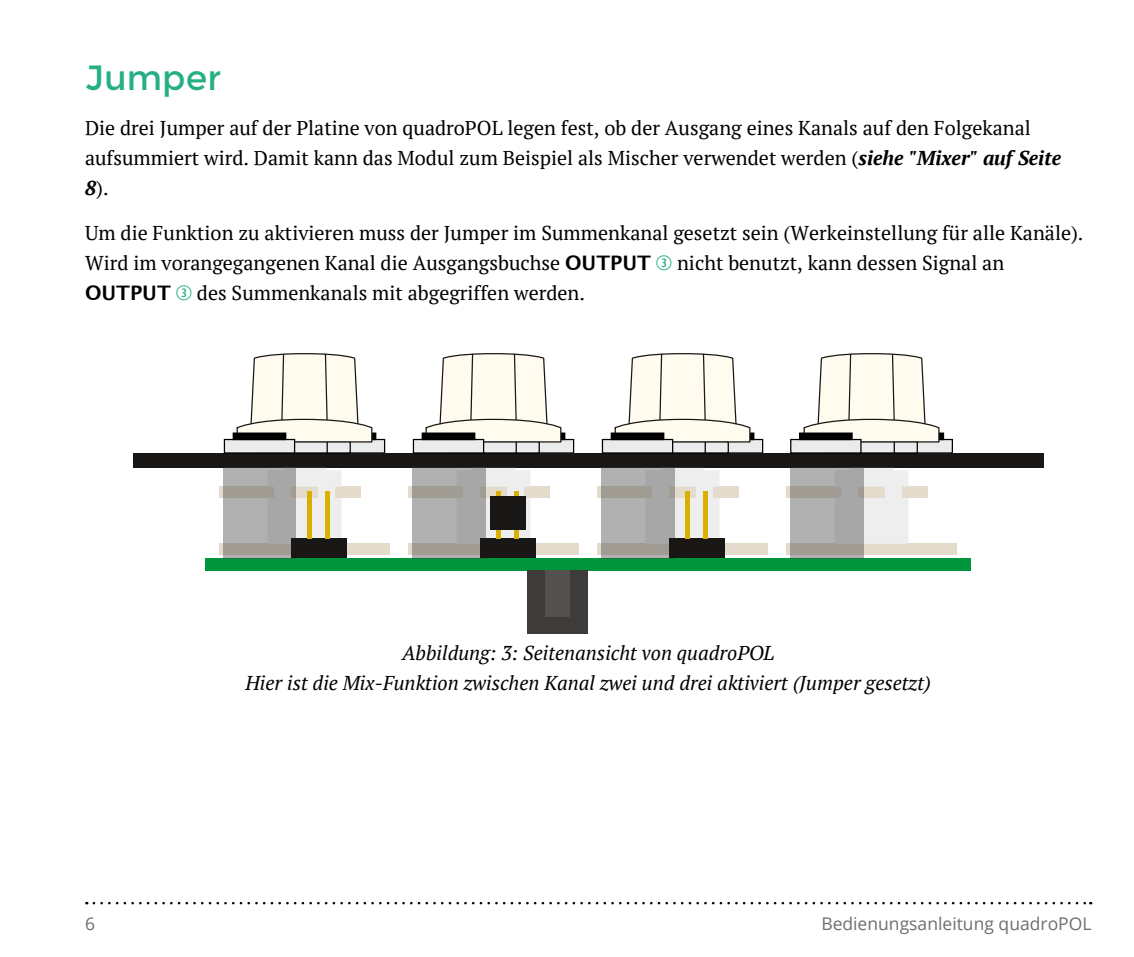
<style>
.page{position:relative;width:1134px;height:957px;background:#fff}
.page>*{position:absolute;margin:0;border:0;box-sizing:border-box;transform-origin:0 0}
.Überschrift_2_DE{font:35px "Montserrat";color:#26af84}
.Fließtext{font:20px/30px "PT Serif";color:#000}
.t1{font:italic 20px/30px "PT Serif";color:#000;text-align:center}
.t2{font:17.5px "Open Sans";color:#6e6e6e}
.s1{font-weight:700;font-style:italic}
.s2{font-family:"Lucida Grande";font-weight:700}
.s3{font-family:"Combi Numerals Ltd";color:#26af84}
</style>
<div class="page">
<svg style="left:94px;top:902px;width:997px;height:2px"></svg>
<div style="left:882px;top:439px;width:70px;height:14px;background:#eaebeb"></div>
<div style="left:881px;top:439px;width:72px;height:14px;border:1px solid #000"></div>
<div style="left:891px;top:433px;width:52px;height:6px;background:#000"></div>
<div style="left:890px;top:432px;width:54px;height:8px;border:1px solid #000"></div>
<div style="left:692px;top:439px;width:71px;height:14px;background:#eaebeb"></div>
<div style="left:692px;top:439px;width:71px;height:14px;border:1px solid #000"></div>
<div style="left:701px;top:433px;width:53px;height:6px;background:#000"></div>
<div style="left:701px;top:432px;width:53px;height:8px;border:1px solid #000"></div>
<div style="left:503px;top:439px;width:71px;height:14px;background:#eaebeb"></div>
<div style="left:503px;top:439px;width:71px;height:14px;border:1px solid #000"></div>
<div style="left:512px;top:433px;width:53px;height:6px;background:#000"></div>
<div style="left:512px;top:432px;width:53px;height:8px;border:1px solid #000"></div>
<div style="left:314px;top:439px;width:71px;height:14px;background:#eaebeb"></div>
<div style="left:314px;top:439px;width:71px;height:14px;border:1px solid #000"></div>
<div style="left:323px;top:433px;width:53px;height:6px;background:#000"></div>
<div style="left:323px;top:432px;width:53px;height:8px;border:1px solid #000"></div>
<div style="left:133px;top:453px;width:911px;height:14px;background:#181716"></div>
<div style="left:206px;top:558px;width:765px;height:12px;background:#00963e"></div>
<svg style="left:425px;top:353px;width:137px;height:100px"></svg>
<svg style="left:614px;top:353px;width:137px;height:100px"></svg>
<svg style="left:803px;top:353px;width:137px;height:100px"></svg>
<svg style="left:236px;top:353px;width:137px;height:100px"></svg>
<div style="left:224px;top:439px;width:71px;height:14px;background:#eaebeb"></div>
<div style="left:224px;top:439px;width:71px;height:14px;border:1px solid #000"></div>
<div style="left:233px;top:433px;width:53px;height:6px;background:#000"></div>
<div style="left:233px;top:432px;width:53px;height:8px;border:1px solid #000"></div>
<div style="left:413px;top:439px;width:71px;height:14px;background:#eaebeb"></div>
<div style="left:413px;top:439px;width:71px;height:14px;border:1px solid #000"></div>
<div style="left:422px;top:433px;width:53px;height:6px;background:#000"></div>
<div style="left:422px;top:432px;width:53px;height:8px;border:1px solid #000"></div>
<div style="left:602px;top:439px;width:71px;height:14px;background:#eaebeb"></div>
<div style="left:602px;top:439px;width:71px;height:14px;border:1px solid #000"></div>
<div style="left:611px;top:433px;width:53px;height:6px;background:#000"></div>
<div style="left:611px;top:432px;width:53px;height:8px;border:1px solid #000"></div>
<div style="left:791px;top:439px;width:70px;height:14px;background:#eaebeb"></div>
<div style="left:800px;top:433px;width:52px;height:6px;background:#000"></div>
<div style="left:799px;top:432px;width:54px;height:8px;border:1px solid #000"></div>
<div style="left:597px;top:544px;width:171px;height:11px;background:#e4dbcd"></div>
<div style="left:597px;top:487px;width:142px;height:11px;background:#e4dbcd"></div>
<svg style="left:674px;top:467px;width:45px;height:71px"></svg>
<div style="left:786px;top:544px;width:171px;height:11px;background:#e4dbcd"></div>
<div style="left:786px;top:487px;width:142px;height:11px;background:#e4dbcd"></div>
<svg style="left:863px;top:467px;width:45px;height:77px"></svg>
<div style="left:408px;top:544px;width:171px;height:11px;background:#e4dbcd"></div>
<div style="left:408px;top:487px;width:142px;height:11px;background:#e4dbcd"></div>
<svg style="left:485px;top:467px;width:45px;height:71px"></svg>
<div style="left:219px;top:544px;width:171px;height:11px;background:#e4dbcd"></div>
<div style="left:219px;top:487px;width:142px;height:11px;background:#e4dbcd"></div>
<svg style="left:296px;top:467px;width:45px;height:71px"></svg>
<svg style="left:223px;top:467px;width:73px;height:91px"></svg>
<svg style="left:412px;top:467px;width:73px;height:91px"></svg>
<svg style="left:601px;top:467px;width:73px;height:91px"></svg>
<svg style="left:790px;top:467px;width:73px;height:91px"></svg>
<div style="left:291px;top:538px;width:55px;height:20px;background:#181716"></div>
<div style="left:307px;top:491px;width:5px;height:47px;background:#dab000"></div>
<div style="left:325px;top:491px;width:5px;height:47px;background:#dab000"></div>
<div style="left:480px;top:538px;width:55px;height:20px;background:#181716"></div>
<div style="left:496px;top:491px;width:5px;height:47px;background:#dab000"></div>
<div style="left:514px;top:491px;width:5px;height:47px;background:#dab000"></div>
<div style="left:669px;top:538px;width:55px;height:20px;background:#181716"></div>
<div style="left:685px;top:491px;width:5px;height:47px;background:#dab000"></div>
<div style="left:703px;top:491px;width:5px;height:47px;background:#dab000"></div>
<div style="left:527px;top:570px;width:61px;height:63px;background:#3d3c3b"></div>
<div style="left:545px;top:570px;width:25px;height:46px;background:#525150"></div>
<div style="left:490px;top:496px;width:35px;height:33px;background:#181716"></div>
<p class="Überschrift_2_DE" style="left:85px;top:57px;width:138px">Jumper</p>
<p class="Fließtext" style="left:85px;top:113px;width:977px">Die drei Jumper auf der Platine von quadroPOL legen fest, ob der Ausgang eines Kanals auf den Folgekanal aufsummiert wird. Damit kann das Modul zum Beispiel als Mischer verwendet werden (<span class="s1">siehe "Mixer" auf Seite<br>8</span>).</p>
<p class="Fließtext" style="left:85px;top:218px;width:1000px">Um die Funktion zu aktivieren muss der Jumper im Summenkanal gesetzt sein (Werkeinstellung für alle Kanäle).<br>Wird im vorangegangenen Kanal die Ausgangsbuchse <span class="s2">OUTPUT</span> <span class="s3">e</span> nicht benutzt, kann dessen Signal an<br><span class="s2">OUTPUT</span> <span class="s3">e</span> des Summenkanals mit abgegriffen werden.</p>
<p class="t1" style="left:246px;top:638px;width:687px">Abbildung: 3: Seitenansicht von quadroPOL<br>Hier ist die Mix-Funktion zwischen Kanal zwei und drei aktiviert (Jumper gesetzt)</p>
<p class="t2" style="left:85px;top:912px;width:12px">6</p>
<p class="t2" style="left:821px;top:912px;width:272px">Bedienungsanleitung quadroPOL</p>
</div>
